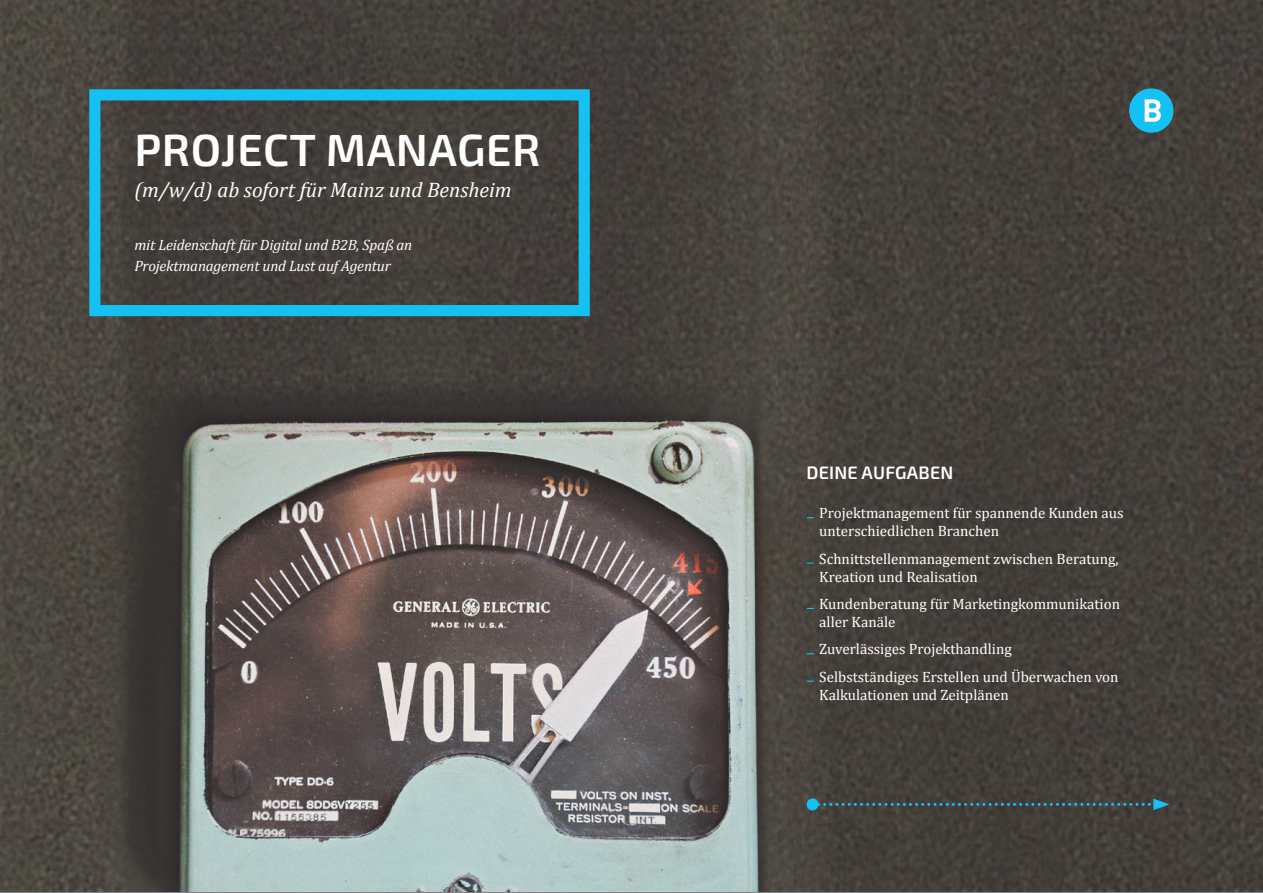
<style>
.page{position:relative;width:1263px;height:893px;background:#fff}
.page>*{position:absolute;margin:0;border:0;box-sizing:border-box;transform-origin:0 0}
.HEADLINE_AZ{font:600 45px "Exo 2";letter-spacing:.01em;color:#fff}
.HEADLINE_AZ-2{font:italic 21px "Cambria";color:#fff}
.SUBLINE_14_17{font:600 18px "Exo 2";letter-spacing:.01em;color:#fff}
.AUFZÄHLUNGEN{font:15px/18px "Cambria";color:#fff}
.HEADLINE_AZ-3{font:italic 15px/21px "Cambria";letter-spacing:-.01em;color:#fff}
</style>
<div class="page">
<img style="left:0;top:0;width:1263px;height:892px">
<div style="left:1129px;top:88px;width:45px;height:45px;background:#15c0f2;border-radius:50%"></div>
<svg style="left:1145px;top:99px;width:16px;height:23px"></svg>
<div style="left:806px;top:798px;width:12px;height:12px;background:#15c0f2;border-radius:50%"></div>
<svg style="left:812px;top:798px;width:357px;height:12px;background:#3d4e50"></svg>
<svg style="left:807px;top:562px;width:6px;height:2px"></svg>
<div style="left:89px;top:89px;width:501px;height:227px;border:11px solid #15c0f2"></div>
<p class="HEADLINE_AZ" style="left:134px;top:123px;width:407px">PROJECT MANAGER</p>
<p class="HEADLINE_AZ-2" style="left:134px;top:175px;width:379px">(m/w/d) ab sofort für Mainz und Bensheim</p>
<p class="HEADLINE_AZ-3" style="left:134px;top:234px;width:279px">mit Leidenschaft für Digital und B2B, Spaß an<br>Projektmanagement und Lust auf Agentur</p>
<p class="SUBLINE_14_17" style="left:806px;top:462px;width:148px">DEINE AUFGABEN</p>
<p class="AUFZÄHLUNGEN" style="left:819px;top:504px;width:306px">Projektmanagement für spannende Kunden aus unterschiedlichen Branchen</p>
<p class="AUFZÄHLUNGEN" style="left:819px;top:549px;width:301px">Schnittstellenmanagement zwischen Beratung,<br>Kreation und Realisation</p>
<p class="AUFZÄHLUNGEN" style="left:819px;top:595px;width:302px">Kundenberatung für Marketingkommunikation aller Kanäle</p>
<p class="AUFZÄHLUNGEN" style="left:819px;top:640px;width:194px">Zuverlässiges Projekthandling</p>
<p class="AUFZÄHLUNGEN" style="left:819px;top:667px;width:301px">Selbstständiges Erstellen und Überwachen von<br>Kalkulationen und Zeitplänen</p>
</div>
